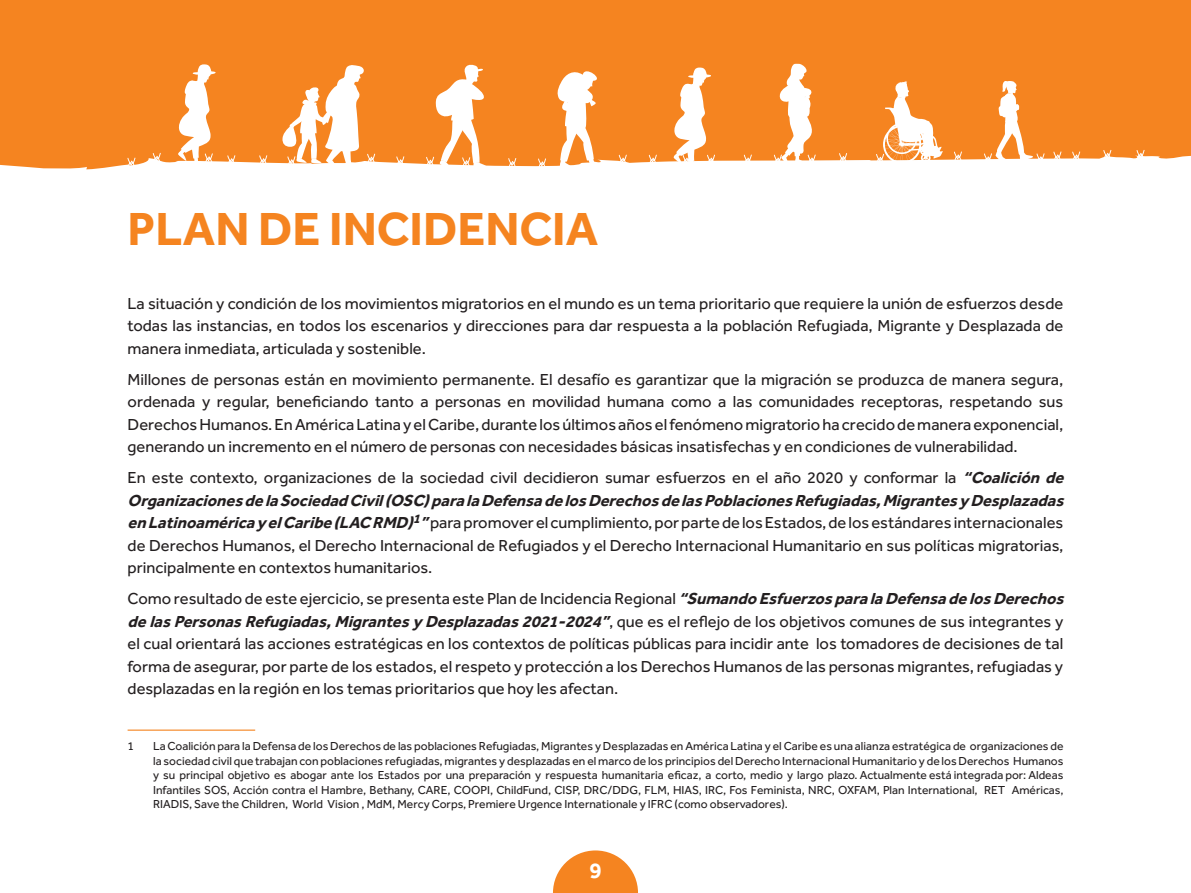
<style>
.page{position:relative;width:1191px;height:893px;background:#fff}
.page>*{position:absolute;margin:0;border:0;box-sizing:border-box;transform-origin:0 0}
.subtitulo00{font:700 48px "Effra";color:#f58420}
.t1{font:700 22.5px "Effra";color:#fff}
.cuerpo{font:16.5px/22.5px "Effra";color:#231f20;text-align:justify}
.pie{font:12px/14.4px "Effra";color:#231f20;text-align:justify}
.s1{font-weight:700;font-style:italic}
</style>
<div class="page">
<svg style="left:553px;top:850px;width:85px;height:43px"></svg>
<div style="left:0;top:0;width:1191px;height:191px;background:#f58420"></div>
<svg style="left:1103px;top:150px;width:8px;height:4px"></svg>
<svg style="left:1136px;top:150px;width:8px;height:4px"></svg>
<svg style="left:674px;top:67px;width:37px;height:87px"></svg>
<svg style="left:178px;top:64px;width:38px;height:90px"></svg>
<svg style="left:883px;top:81px;width:59px;height:73px"></svg>
<svg style="left:984px;top:81px;width:60px;height:73px"></svg>
<svg style="left:779px;top:64px;width:33px;height:90px"></svg>
<svg style="left:0;top:154px;width:1191px;height:37px;background:#fdeada"></svg>
<svg style="left:557px;top:71px;width:49px;height:99px"></svg>
<svg style="left:426px;top:64px;width:62px;height:107px"></svg>
<svg style="left:282px;top:65px;width:93px;height:103px"></svg>
<hr style="left:128px;top:730px;width:127px;height:1px;background:#f58420">
<p class="subtitulo00" style="left:128px;top:199px;width:472px">PLAN DE INCIDENCIA</p>
<p class="cuerpo" style="left:128px;top:292px;width:937px">La situación y condición de los movimientos migratorios en el mundo es un tema prioritario que requiere la unión de esfuerzos desde todas las instancias, en todos los escenarios y direcciones para dar respuesta a la población Refugiada, Migrante y Desplazada de manera inmediata, articulada y sostenible.</p>
<p class="cuerpo" style="left:128px;top:368px;width:937px">Millones de personas están en movimiento permanente. El desafío es garantizar que la migración se produzca de manera segura, ordenada y regular, beneficiando tanto a personas en movilidad humana como a las comunidades receptoras, respetando sus Derechos Humanos. En América Latina y el Caribe, durante los últimos años el fenómeno migratorio ha crecido de manera exponencial, generando un incremento en el número de personas con necesidades básicas insatisfechas y en condiciones de vulnerabilidad.</p>
<p class="cuerpo" style="left:128px;top:466px;width:942px;text-align:left">En este contexto, organizaciones de la sociedad civil decidieron sumar esfuerzos en el año 2020 y conformar la <span class="s1">“Coaliciónde OrganizacionesdelaSociedadCivil(OSC)paralaDefensadelosDerechosdelasPoblacionesRefugiadas,MigrantesyDesplazadas enLatinoaméricayelCaribe(LAC RMD)</span><sup>1</sup><span class="s1">”</span>para promover el cumplimiento, por parte de los Estados, de los estándares internacionales de Derechos Humanos, el Derecho Internacional de Refugiados y el Derecho Internacional Humanitario en sus políticas migratorias, principalmente en contextos humanitarios.</p>
<p class="cuerpo" style="left:128px;top:587px;width:942px;text-align:left">Como resultado de este ejercicio, se presenta este Plan de Incidencia Regional <span class="s1">“SumandoEsfuerzosparalaDefensadelosDerechos delasPersonasRefugiadas,MigrantesyDesplazadas2021-2024”</span>, q u e e s e l r e fl ej o d e l o s o bj e t i v o s c o m u n e s d e s u s i n t e g r a n t e s y el cual orientará las acciones estratégicas en los contextos de políticas públicas para incidir ante los tomadores de decisiones de tal forma de asegurar, por parte de los estados, el respeto y protección a los Derechos Humanos de las personas migrantes, refugiadas y desplazadas en la región en los temas prioritarios que hoy les afectan.</p>
<p class="pie" style="left:128px;top:739px;width:8px">1</p>
<p class="pie" style="left:153px;top:739px;width:911px">La Coalición para la Defensa de los Derechos de las poblaciones Refugiadas, Migrantes y Desplazadas en América Latina y el Caribe es una alianza estratégica de organizaciones de la sociedad civil que trabajan con poblaciones refugiadas, migrantes y desplazadas en el marco de los principios del Derecho Internacional Humanitario y de los Derechos Humanos y su principal objetivo es abogar ante los Estados por una preparación y respuesta humanitaria eficaz, a corto, medio y largo plazo. Actualmente está integrada por: Aldeas Infantiles SOS, Acción contra el Hambre, Bethany, CARE, COOPI, ChildFund, CISP, DRC/DDG, FLM, HIAS, IRC, Fos Feminista, NRC, OXFAM, Plan International, RET Américas, RIADIS, Save the Children, World Vision , MdM, Mercy Corps, Premiere Urgence Internationale y IFRC (como observadores).</p>
<h2 class="t1" style="left:589px;top:857px;width:14px">9</h2>
</div>
